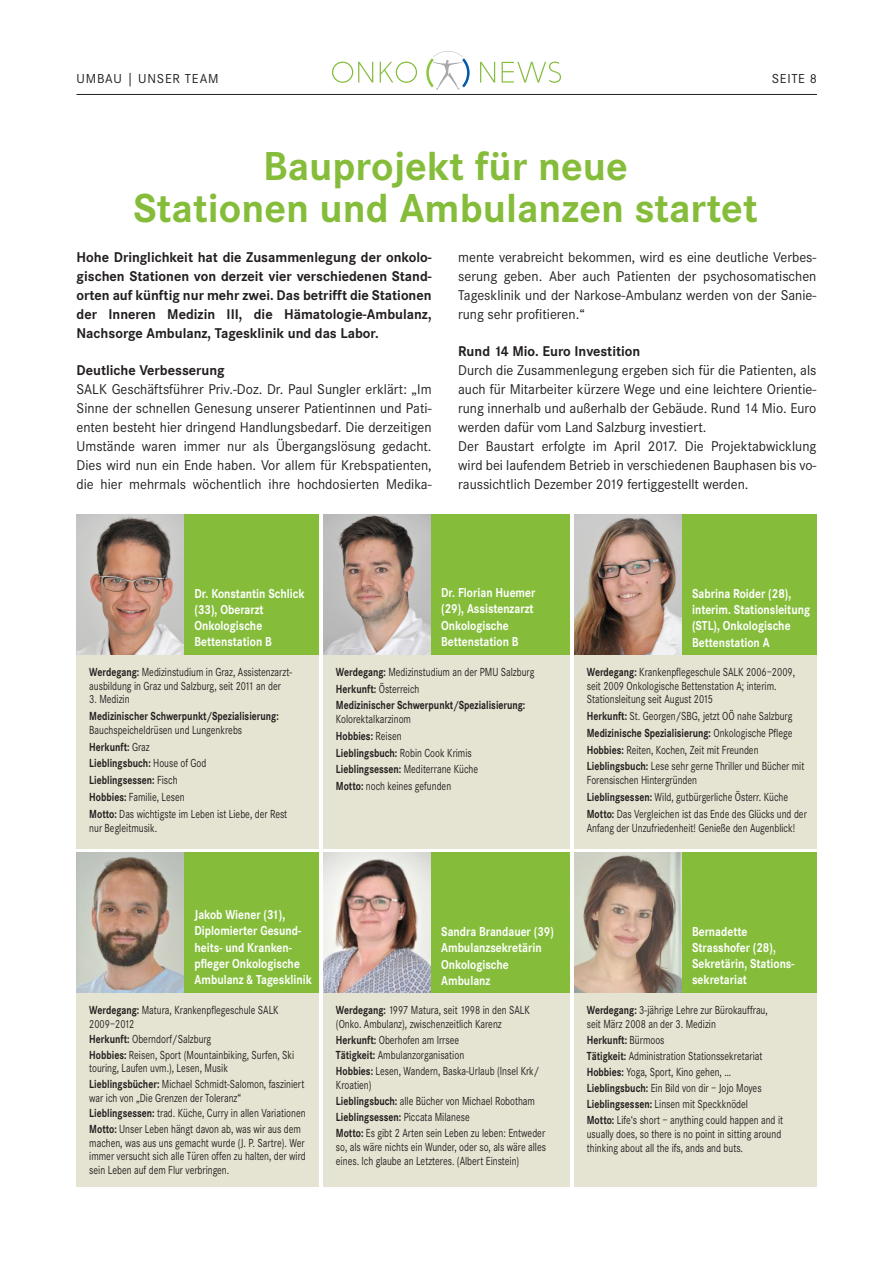
<style>
.page{position:relative;width:893px;height:1263px;background:#fff}
.page>*{position:absolute;margin:0;border:0;box-sizing:border-box;transform-origin:0 0}
.t1{font:700 42px/42px "Corporate S";color:#85bd3b;text-align:center}
.t2{font:14.7px/18.9px "Corporate S";color:#231f20;text-align:justify}
.t3{font:700 14.7px/18.9px "Corporate S";color:#231f20;text-align:justify}
.t4{font:700 13.5px/16.2px "Corporate S";color:#fff;scale:.85 1}
.t5{font:13.5px "Corporate S";letter-spacing:.055em;color:#231f20}
.t6{font:12.15px/16.8px "Corporate S";color:#231f20;scale:.8 1}
.t7{font:700 12.15px/16.8px "Corporate S";color:#231f20;scale:.8 1}
.s1{font-weight:700}
.s2{font-weight:400}
</style>
<div class="page">
<hr style="left:77px;top:94px;width:740px;height:1px;background:#231f20">
<img style="left:323px;top:853px;width:108px;height:140px">
<div style="left:431px;top:853px;width:139px;height:140px;background:#85bd3b"></div>
<div style="left:323px;top:993px;width:247px;height:193px;background:#e5e3d1"></div>
<img style="left:323px;top:514px;width:108px;height:141px">
<div style="left:431px;top:514px;width:139px;height:141px;background:#85bd3b"></div>
<div style="left:323px;top:655px;width:247px;height:193px;background:#e5e3d1"></div>
<img style="left:574px;top:514px;width:108px;height:141px">
<div style="left:682px;top:514px;width:134px;height:141px;background:#85bd3b"></div>
<div style="left:574px;top:655px;width:242px;height:193px;background:#e5e3d1"></div>
<img style="left:77px;top:514px;width:108px;height:141px">
<div style="left:185px;top:514px;width:134px;height:141px;background:#85bd3b"></div>
<div style="left:77px;top:655px;width:242px;height:193px;background:#e5e3d1"></div>
<img style="left:574px;top:853px;width:108px;height:140px">
<div style="left:682px;top:853px;width:134px;height:140px;background:#85bd3b"></div>
<div style="left:574px;top:993px;width:242px;height:193px;background:#e5e3d1"></div>
<img style="left:77px;top:853px;width:108px;height:140px">
<div style="left:185px;top:853px;width:134px;height:140px;background:#85bd3b"></div>
<div style="left:77px;top:993px;width:242px;height:193px;background:#e5e3d1"></div>
<svg style="left:332px;top:62px;width:85px;height:21px"></svg>
<svg style="left:480px;top:62px;width:81px;height:21px"></svg>
<svg style="left:426px;top:51px;width:44px;height:39px"></svg>
<p class="t5" style="left:77px;top:71px;width:144px">UMBAU | UNSER TEAM</p>
<p class="t5" style="left:772px;top:71px;width:47px">SEITE 8</p>
<h1 class="t1" style="left:133px;top:146px;width:626px">Bauprojekt für neue<br>Stationen und Ambulanzen startet</h1>
<p class="t3" style="left:77px;top:248px;width:357px">Hohe Dringlichkeit hat die Zusammenlegung der onkolo&shy;gischen Stationen von derzeit vier verschiedenen Stand&shy;orten auf künftig nur mehr zwei. Das betrifft die Stationen der Inneren Medizin III, die Hämatologie-Ambulanz, Nachsorge Ambulanz, Tagesklinik und das Labor.</p>
<p class="t3" style="left:77px;top:361px;width:150px">Deutliche Verbesserung</p>
<p class="t2" style="left:77px;top:380px;width:357px">SALK Geschäftsführer Priv.-Doz. Dr. Paul Sungler erklärt: „Im Sinne der schnellen Genesung unserer Patientinnen und Pati&shy;enten besteht hier dringend Handlungsbedarf. Die derzeitigen Umstände waren immer nur als Übergangslösung gedacht.<br>Dies wird nun ein Ende haben. Vor allem für Krebspatienten, die hier mehrmals wöchentlich ihre hochdosierten Medika-</p>
<p class="t2" style="left:458px;top:248px;width:360px">mente verabreicht bekommen, wird es eine deutliche Verbes&shy;serung geben. Aber auch Patienten der psychosomatischen Tagesklinik und der Narkose-Ambulanz werden von der Sanie&shy;rung sehr profitieren.“</p>
<p class="t3" style="left:458px;top:342px;width:184px">Rund 14 Mio. Euro Investition</p>
<p class="t2" style="left:458px;top:361px;width:360px;text-align:left">Durch die Zusammenlegung ergeben sich für die Patienten, als auch für Mitarbeiter kürzere Wege und eine leichtere Orientie&shy;rung innerhalb und außerhalb der Gebäude. Rund 14 Mio. Euro werden dafür vom Land Salzburg investiert.<br>Der Baustart erfolgte im April 2017. Die Projektabwicklung wird bei laufendem Betrieb in verschiedenen Bauphasen bis vo&shy;raussichtlich Dezember 2019 fertiggestellt werden.</p>
<p class="t4" style="left:195px;top:585px;width:131px">Dr. Konstantin Schlick (33), Oberarzt<br>Onkologische<br>Bettenstation B</p>
<p class="t6" style="left:89px;top:665px;width:255px;line-height:13.8px"><span class="s1">Werdegang:</span> Medizinstudium in Graz, Assistenzarzt&shy;ausbildung in Graz und Salzburg, seit 2011 an der</p>
<p class="t6" style="left:89px;top:691px;width:52px">3. Medizin</p>
<p class="t7" style="left:89px;top:708px;width:238px">Medizinischer Schwerpunkt/Spezialisierung:</p>
<p class="t6" style="left:89px;top:722px;width:249px">Bauchspeicheldrüsen und Lungenkrebs<br><span class="s1">Herkunft:</span> Graz<br><span class="s1">Lieblingsbuch:</span> House of God<br><span class="s1">Lieblingsessen:</span> Fisch<br><span class="s1">Hobbies:</span> Familie, Lesen<br><span class="s1">Motto:</span> Das wichtigste im Leben ist Liebe, der Rest</p>
<p class="t6" style="left:89px;top:819px;width:86px">nur Begleitmusik.</p>
<p class="t4" style="left:441px;top:585px;width:112px">Dr. Florian Huemer (29), Assistenzarzt<br>Onkologische<br>Bettenstation B</p>
<p class="t7" style="left:336px;top:663px;width:250px">Werdegang: <span class="s2">Medizinstudium an der PMU Salzburg<br></span>Herkunft: <span class="s2">Österreich<br></span>Medizinischer Schwerpunkt/Spezialisierung:</p>
<p class="t6" style="left:336px;top:711px;width:179px">Kolorektalkarzinom<br><span class="s1">Hobbies:</span> Reisen<br><span class="s1">Lieblingsbuch:</span> Robin Cook Krimis<br><span class="s1">Lieblingsessen:</span> Mediterrane Küche<br><span class="s1">Motto:</span> noch keines gefunden</p>
<p class="t4" style="left:195px;top:907px;width:140px">Jakob Wiener (31),<br>Diplomierter Gesund&shy;heits- und Kranken&shy;pfleger Onkologische<br>Ambulanz &amp; Tagesklinik</p>
<p class="t6" style="left:89px;top:1003px;width:238px;line-height:13.8px"><span class="s1">Werdegang:</span> Matura, Krankenpflegeschule SALK<br>2009–2012</p>
<p class="t6" style="left:89px;top:1031px;width:258px;line-height:15.5px"><span class="s1">Herkunft:</span> Oberndorf/Salzburg<br><span class="s1">Hobbies:</span> Reisen, Sport (Mountainbiking, Surfen, Ski</p>
<p class="t6" style="left:89px;top:1061px;width:270px;line-height:15.5px">touring, Laufen uvm.), Lesen, Musik<br><span class="s1">Lieblingsbücher:</span> Michael Schmidt-Salomon, fasziniert</p>
<p class="t6" style="left:89px;top:1090px;width:272px;line-height:15.5px">war ich von „Die Grenzen der Toleranz“<br><span class="s1">Lieblingsessen:</span> trad. Küche, Curry in allen Variationen<br><span class="s1">Motto:</span> Unser Leben hängt davon ab, was wir aus dem</p>
<p class="t6" style="left:89px;top:1136px;width:272px;line-height:13.8px;text-align:justify">machen, was aus uns gemacht wurde (J. P. Sartre). Wer immer versucht sich alle Türen offen zu halten, der wird sein Leben auf dem Flur verbringen.</p>
<p class="t4" style="left:441px;top:924px;width:134px">Sandra Brandauer (39)<br>Ambulanzsekretärin<br>Onkologische<br>Ambulanz</p>
<p class="t6" style="left:336px;top:1003px;width:244px;line-height:13.8px"><span class="s1">Werdegang:</span> 1997 Matura, seit 1998 in den SALK (Onko. Ambulanz), zwischenzeitlich Karenz</p>
<p class="t6" style="left:336px;top:1032px;width:256px;line-height:15.9px"><span class="s1">Herkunft:</span> Oberhofen am Irrsee<br><span class="s1">Tätigkeit:</span> Ambulanzorganisation<br><span class="s1">Hobbies:</span> Lesen, Wandern, Baska-Urlaub (Insel Krk/</p>
<p class="t6" style="left:336px;top:1077px;width:263px;line-height:15.9px">Kroatien)<br><span class="s1">Lieblingsbuch:</span> alle Bücher von Michael Robotham <span class="s1">Lieblingsessen:</span> Piccata Milanese<br><span class="s1">Motto:</span> Es gibt 2 Arten sein Leben zu leben: Entweder</p>
<p class="t6" style="left:336px;top:1140px;width:264px;line-height:13.8px">so, als wäre nichts ein Wunder, oder so, als wäre alles eines. Ich glaube an Letzteres. (Albert Einstein)</p>
<p class="t4" style="left:692px;top:586px;width:140px">Sabrina Roider (28), interim. Stationsleitung (STL), Onkologische<br>Bettenstation A</p>
<p class="t6" style="left:587px;top:665px;width:262px;line-height:13.8px"><span class="s1">Werdegang:</span> Krankenpflegeschule SALK 2006–2009, seit 2009 Onkologische Bettenstation A; interim.<br>Stationsleitung seit August 2015</p>
<p class="t6" style="left:587px;top:708px;width:273px"><span class="s1">Herkunft:</span> St. Georgen/SBG, jetzt OÖ nahe Salzburg <span class="s1">Medizinische Spezialisierung:</span> Onkologische Pflege <span class="s1">Hobbies:</span> Reiten, Kochen, Zeit mit Freunden <span class="s1">Lieblingsbuch:</span> Lese sehr gerne Thriller und Bücher mit</p>
<p class="t6" style="left:587px;top:772px;width:277px">Forensischen Hintergründen<br><span class="s1">Lieblingsessen:</span> Wild, gutbürgerliche Österr. Küche<br><span class="s1">Motto:</span> Das Vergleichen ist das Ende des Glücks und der</p>
<p class="t6" style="left:587px;top:819px;width:262px">Anfang der Unzufriedenheit! Genieße den Augenblick!</p>
<p class="t4" style="left:692px;top:923px;width:122px">Bernadette<br>Strasshofer (28),<br>Sekretärin, Stations&shy;sekretariat</p>
<p class="t6" style="left:587px;top:1003px;width:228px;line-height:13.8px"><span class="s1">Werdegang:</span> 3-jährige Lehre zur Bürokauffrau, seit März 2008 an der 3. Medizin</p>
<p class="t6" style="left:587px;top:1032px;width:247px;line-height:16.2px"><span class="s1">Herkunft:</span> Bürmoos<br><span class="s1">Tätigkeit:</span> Administration Stationssekretariat <span class="s1">Hobbies:</span> Yoga, Sport, Kino gehen, … <span class="s1">Lieblingsbuch:</span> Ein Bild von dir – Jojo Moyes <span class="s1">Lieblingsessen:</span> Linsen mit Speckknödel<br><span class="s1">Motto:</span> Life‘s short – anything could happen and it</p>
<p class="t6" style="left:587px;top:1127px;width:245px;line-height:13.8px">usually does, so there is no point in sitting around thinking about all the ifs, ands and buts.</p>
</div>
